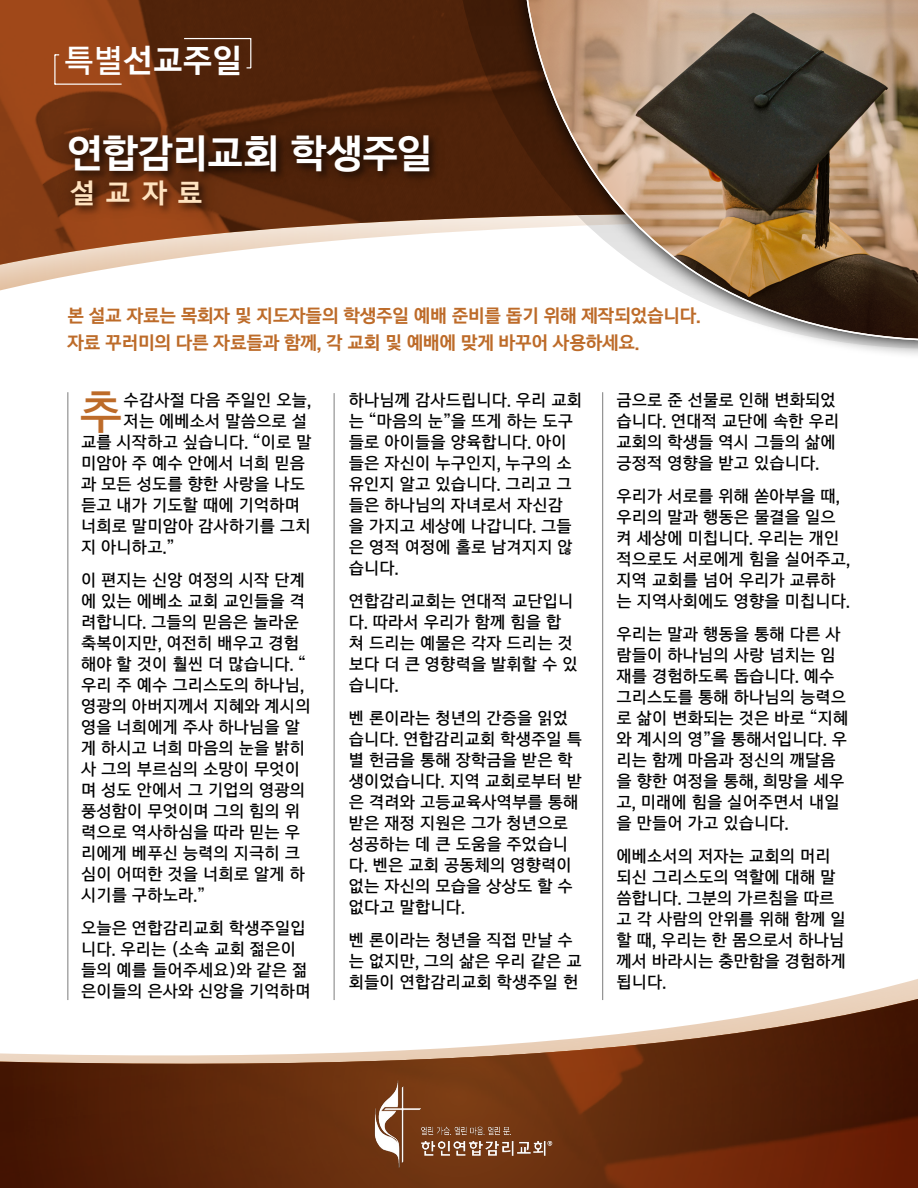
<style>
.page{position:relative;width:918px;height:1188px;background:#fff}
.page>*{position:absolute;margin:0;border:0;box-sizing:border-box;transform-origin:0 0}
.t1{font:500 46.95px "Yeolrin Gothic";color:#bd6b29}
.t2{font:700 39px "Yeolrin Gothic";letter-spacing:-.03em;color:#fff}
.t3{font:31.95px "Yeolrin Gothic Bold KS Cpc EUC H";color:#fff}
.t4{font:700 27px "Yeolrin Gothic";color:#ffe3c0}
.t5{font:700 18px/27px "Yeolrin Gothic";letter-spacing:-.02em;color:#bd6b29}
.t6{font:500 16.5px/21px "Yeolrin Gothic";color:#000}
.s1{font-family:"Yeolrin Gothic Medium KS Cpc EUC H"}
</style>
<div class="page">
<svg style="left:0;top:265px;width:131px;height:26px"></svg>
<img style="left:0;top:0;width:460px;height:265px">
<svg style="left:460px;top:0;width:47px;height:232px;background:#562d16"></svg>
<hr style="left:334px;top:393px;width:1px;height:607px;background:#000">
<hr style="left:68px;top:392px;width:1px;height:608px;background:#000">
<hr style="left:602px;top:392px;width:1px;height:608px;background:#000">
<svg style="left:507px;top:0;width:411px;height:355px"></svg>
<svg style="left:0;top:880px;width:918px;height:308px"></svg>
<div style="left:51px;top:117px;width:396px;height:107px;background:#000;opacity:.5"></div>
<svg style="left:524px;top:0;width:394px;height:342px;background:#998470"></svg>
<hr style="left:54px;top:55px;width:2px;height:29px;background:#fff">
<hr style="left:55px;top:84px;width:67px;height:1px;background:#fff">
<hr style="left:250px;top:38px;width:1px;height:30px;background:#fff">
<hr style="left:184px;top:38px;width:67px;height:1px;background:#fff">
<img style="left:360px;top:1041px;width:208px;height:147px">
<h3 class="t3" style="left:64px;top:40px;width:180px"><span class="s1">특별</span>선교주일</h3>
<h2 class="t2" style="left:68px;top:128px;width:367px">연합감리교회 학생주일</h2>
<h3 class="t4" style="left:70px;top:175px;width:134px">설교자료</h3>
<p class="t5" style="left:68px;top:302px;width:635px">본 설교 자료는 목회자 및 지도자들의 학생주일 예배 준비를 돕기 위해 제작되었습니다. 자료 꾸러미의 다른 자료들과 함께, 각 교회 및 예배에 맞게 바꾸어 사용하세요.</p>
<h1 class="t1" style="left:79px;top:382px;width:45px">추</h1>
<p class="t6" style="left:124px;top:389px;width:189px">수감사절 다음 주일인 오늘,</p>
<p class="t6" style="left:124px;top:410px;width:185px">저는 에베소서 말씀으로 설</p>
<p class="t6" style="left:81px;top:431px;width:232px">교를 시작하고 싶습니다. “이로 말</p>
<p class="t6" style="left:81px;top:452px;width:226px">미암아 주 예수 안에서 너희 믿음</p>
<p class="t6" style="left:81px;top:473px;width:226px">과 모든 성도를 향한 사랑을 나도</p>
<p class="t6" style="left:81px;top:494px;width:221px">듣고 내가 기도할 때에 기억하며</p>
<p class="t6" style="left:81px;top:515px;width:231px">너희로 말미암아 감사하기를 그치</p>
<p class="t6" style="left:81px;top:536px;width:95px">지 아니하고.”</p>
<p class="t6" style="left:81px;top:569px;width:231px">이 편지는 신앙 여정의 시작 단계 에 있는 에베소 교회 교인들을 격 려합니다. 그들의 믿음은 놀라운 축복이지만, 여전히 배우고 경험 해야 할 것이 훨씬 더 많습니다. “ 우리 주 예수 그리스도의 하나님, 영광의 아버지께서 지혜와 계시의 영을 너희에게 주사 하나님을 알 게 하시고 너희 마음의 눈을 밝히 사 그의 부르심의 소망이 무엇이 며 성도 안에서 그 기업의 영광의 풍성함이 무엇이며 그의 힘의 위 력으로 역사하심을 따라 믿는 우 리에게 베푸신 능력의 지극히 크 심이 어떠한 것을 너희로 알게 하 시기를 구하노라.”</p>
<p class="t6" style="left:81px;top:917px;width:231px">오늘은 연합감리교회 학생주일입 니다. 우리는 (소속 교회 젊은이 들의 예를 들어주세요)와 같은 젊 은이들의 은사와 신앙을 기억하며</p>
<p class="t6" style="left:349px;top:389px;width:235px">하나님께 감사드립니다. 우리 교회 는 “마음의 눈”을 뜨게 하는 도구 들로 아이들을 양육합니다. 아이 들은 자신이 누구인지, 누구의 소 유인지 알고 있습니다. 그리고 그 들은 하나님의 자녀로서 자신감 을 가지고 세상에 나갑니다. 그들 은 영적 여정에 홀로 남겨지지 않 습니다.</p>
<p class="t6" style="left:349px;top:590px;width:231px">연합감리교회는 연대적 교단입니 다. 따라서 우리가 함께 힘을 합 쳐 드리는 예물은 각자 드리는 것 보다 더 큰 영향력을 발휘할 수 있 습니다.</p>
<p class="t6" style="left:349px;top:707px;width:235px">벤 론이라는 청년의 간증을 읽었 습니다. 연합감리교회 학생주일 특 별 헌금을 통해 장학금을 받은 학 생이었습니다. 지역 교회로부터 받 은 격려와 고등교육사역부를 통해 받은 재정 지원은 그가 청년으로 성공하는 데 큰 도움을 주었습니 다. 벤은 교회 공동체의 영향력이 없는 자신의 모습을 상상도 할 수 없다고 말합니다.</p>
<p class="t6" style="left:349px;top:929px;width:235px">벤 론이라는 청년을 직접 만날 수 는 없지만, 그의 삶은 우리 같은 교 회들이 연합감리교회 학생주일 헌</p>
<p class="t6" style="left:616px;top:389px;width:224px">금으로 준 선물로 인해 변화되었 습니다. 연대적 교단에 속한 우리 교회의 학생들 역시 그들의 삶에 긍정적 영향을 받고 있습니다.</p>
<p class="t6" style="left:616px;top:486px;width:235px">우리가 서로를 위해 쏟아부을 때, 우리의 말과 행동은 물결을 일으 켜 세상에 미칩니다. 우리는 개인 적으로도 서로에게 힘을 실어주고, 지역 교회를 넘어 우리가 교류하 는 지역사회에도 영향을 미칩니다.</p>
<p class="t6" style="left:616px;top:624px;width:233px">우리는 말과 행동을 통해 다른 사 람들이 하나님의 사랑 넘치는 임 재를 경험하도록 돕습니다. 예수 그리스도를 통해 하나님의 능력으 로 삶이 변화되는 것은 바로 “지혜 와 계시의 영”을 통해서입니다. 우 리는 함께 마음과 정신의 깨달음 을 향한 여정을 통해, 희망을 세우 고, 미래에 힘을 실어주면서 내일 을 만들어 가고 있습니다.</p>
<p class="t6" style="left:616px;top:846px;width:231px">에베소서의 저자는 교회의 머리 되신 그리스도의 역할에 대해 말 씀합니다. 그분의 가르침을 따르 고 각 사람의 안위를 위해 함께 일 할 때, 우리는 한 몸으로서 하나님 께서 바라시는 충만함을 경험하게 됩니다.</p>
</div>
